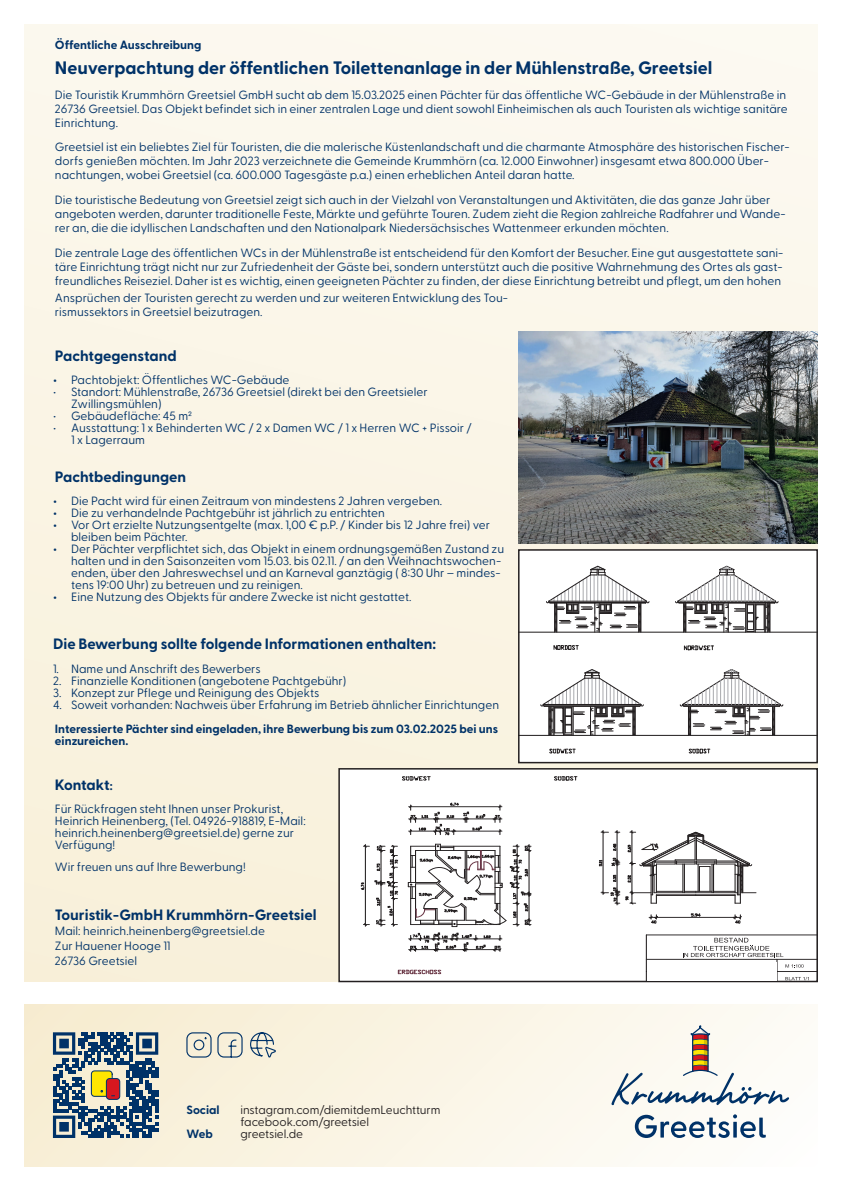
<style>
.page{position:relative;width:842px;height:1191px;background:#fff}
.page>*{position:absolute;margin:0;border:0;box-sizing:border-box;transform-origin:0 0}
.t1{font:700 18px "Greycliff CF";color:#003268}
.t2{font:700 15px "Greycliff CF";color:#003268}
.t3{font:12px/14px "Greycliff CF";color:#003268}
.t4{font:700 12px/12px "Greycliff CF";color:#003268}
.t5{font:12px/12px "Greycliff CF";letter-spacing:-.005em;color:#231f20}
.s1{font-weight:700}
.s2{font-size:12px}
</style>
<div class="page">
<div style="left:25px;top:25px;width:792px;height:956px;background:#faf5e7"></div>
<div style="left:25px;top:1004px;width:792px;height:162px;background:linear-gradient(to right,#f7edd1,#fdfdfa)"></div>
<img style="left:519px;top:331px;width:298px;height:213px">
<svg style="left:635px;top:1114px;width:131px;height:24px"></svg>
<svg style="left:611px;top:1025px;width:178px;height:80px"></svg>
<svg style="left:53px;top:1032px;width:105px;height:106px"></svg>
<svg style="left:249px;top:1030px;width:28px;height:28px"></svg>
<svg style="left:186px;top:1031px;width:57px;height:27px"></svg>
<div style="left:341px;top:771px;width:474px;height:208px;background:#fff"></div>
<svg style="left:398px;top:970px;width:43px;height:4px"></svg>
<hr style="left:617px;top:830px;width:1px;height:32px;background:#231f20">
<hr style="left:632px;top:830px;width:1px;height:35px;background:#231f20">
<hr style="left:603px;top:830px;width:1px;height:64px;background:#231f20">
<svg style="left:599px;top:831px;width:157px;height:74px"></svg>
<hr style="left:654px;top:917px;width:83px;height:1px;background:#231f20">
<svg style="left:733px;top:914px;width:9px;height:9px"></svg>
<svg style="left:691px;top:913px;width:9px;height:4px"></svg>
<svg style="left:649px;top:914px;width:9px;height:9px"></svg>
<svg style="left:554px;top:776px;width:23px;height:5px"></svg>
<svg style="left:402px;top:776px;width:28px;height:5px"></svg>
<hr style="left:465px;top:818px;width:32px;height:1px;background:#231f20">
<hr style="left:452px;top:831px;width:50px;height:1px;background:#231f20">
<svg style="left:498px;top:829px;width:3px;height:5px"></svg>
<hr style="left:409px;top:806px;width:93px;height:1px;background:#231f20">
<svg style="left:493px;top:805px;width:9px;height:17px"></svg>
<svg style="left:409px;top:802px;width:76px;height:33px"></svg>
<svg style="left:375px;top:845px;width:23px;height:81px"></svg>
<hr style="left:365px;top:844px;width:1px;height:82px;background:#231f20">
<svg style="left:360px;top:882px;width:5px;height:7px"></svg>
<svg style="left:408px;top:844px;width:123px;height:107px"></svg>
<div style="left:338px;top:768px;width:480px;height:214px;border:2px solid #231f20"></div>
<div style="left:521px;top:552px;width:294px;height:208px;background:#fff"></div>
<svg style="left:675px;top:565px;width:103px;height:67px"></svg>
<svg style="left:546px;top:565px;width:103px;height:67px"></svg>
<svg style="left:680px;top:669px;width:103px;height:66px"></svg>
<svg style="left:540px;top:669px;width:103px;height:66px"></svg>
<svg style="left:684px;top:645px;width:29px;height:5px"></svg>
<svg style="left:689px;top:749px;width:21px;height:5px"></svg>
<svg style="left:549px;top:749px;width:26px;height:5px"></svg>
<svg style="left:554px;top:645px;width:24px;height:5px"></svg>
<div style="left:518px;top:549px;width:300px;height:214px;border:2px solid #231f20"></div>
<div style="left:647px;top:962px;width:130px;height:18px;background:#fff"></div>
<p class="t4" style="left:55px;top:39px;width:148px">Öffentliche Ausschreibung</p>
<h1 class="t1" style="left:55px;top:57px;width:659px">Neuverpachtung der öffentlichen Toilettenanlage in der Mühlenstraße, Greetsiel</h1>
<p class="t3" style="left:55px;top:87px;width:734px">Die Touristik Krummhörn Greetsiel GmbH sucht ab dem 15.03.2025 einen Pächter für das öffentliche WC-Gebäude in der Mühlenstraße in<br>26736 Greetsiel. Das Objekt befindet sich in einer zentralen Lage und dient sowohl Einheimischen als auch Touristen als wichtige sanitäre<br>Einrichtung.</p>
<p class="t3" style="left:55px;top:140px;width:736px">Greetsiel ist ein beliebtes Ziel für Touristen, die die malerische Küstenlandschaft und die charmante Atmosphäre des historischen Fischer&shy;dorfs genießen möchten. Im Jahr 2023 verzeichnete die Gemeinde Krummhörn (ca. 12.000 Einwohner) insgesamt etwa 800.000 Über&shy;nachtungen, wobei Greetsiel (ca. 600.000 Tagesgäste p.a.) einen erheblichen Anteil daran hatte.</p>
<p class="t3" style="left:55px;top:193px;width:732px">Die touristische Bedeutung von Greetsiel zeigt sich auch in der Vielzahl von Veranstaltungen und Aktivitäten, die das ganze Jahr über angeboten werden, darunter traditionelle Feste, Märkte und geführte Touren. Zudem zieht die Region zahlreiche Radfahrer und Wande&shy;rer an, die die idyllischen Landschaften und den Nationalpark Niedersächsisches Wattenmeer erkunden möchten.</p>
<p class="t3" style="left:55px;top:245px;width:730px;text-align:justify">Die zentrale Lage des öffentlichen WCs in der Mühlenstraße ist entscheidend für den Komfort der Besucher. Eine gut ausgestattete sani&shy;täre Einrichtung trägt nicht nur zur Zufriedenheit der Gäste bei, sondern unterstützt auch die positive Wahrnehmung des Ortes als gast&shy;freundliches Reiseziel. Daher ist es wichtig, einen geeigneten Pächter zu finden, der diese Einrichtung betreibt und pflegt, um den hohen</p>
<p class="t3" style="left:55px;top:290px;width:455px">Ansprüchen der Touristen gerecht zu werden und zur weiteren Entwicklung des Tou&shy;rismussektors in Greetsiel beizutragen.</p>
<p class="t2" style="left:55px;top:347px;width:123px">Pachtgegenstand</p>
<p class="t3" style="left:53px;top:372px;width:238px"><span class="s1">•</span> Pachtobjekt: Öffentliches WC-Gebäude</p>
<p class="t3" style="left:71px;top:385px;width:358px;line-height:12px;text-indent:-18px">• Standort: Mühlenstraße, 26736 Greetsiel (direkt bei den Greetsieler<br>Zwillingsmühlen)</p>
<p class="t3" style="left:53px;top:408px;width:141px">• Gebäudefläche: 45 m²</p>
<p class="t3" style="left:71px;top:421px;width:402px;line-height:12px;text-indent:-18px">• Ausstattung: 1 x Behinderten WC / 2 x Damen WC / 1 x Herren WC + Pissoir /<br>1 x Lagerraum</p>
<p class="t2" style="left:55px;top:468px;width:133px">Pachtbedingungen</p>
<p class="t3" style="left:53px;top:493px;width:391px"><span class="s1">•</span> Die Pacht wird für einen Zeitraum von mindestens 2 Jahren vergeben.</p>
<p class="t3" style="left:53px;top:505px;width:333px"><span class="s1">•</span> Die zu verhandelnde Pachtgebühr ist jährlich zu entrichten</p>
<p class="t3" style="left:71px;top:518px;width:420px;line-height:12px;text-indent:-18px"><span class="s1">•</span> Vor Ort erzielte Nutzungsentgelte (max. 1,00 € p.P. / Kinder bis 12 Jahre frei) ver bleiben beim Pächter.</p>
<p class="t3" style="left:71px;top:542px;width:435px;line-height:12px;text-indent:-18px"><span class="s1">•</span> Der Pächter verpflichtet sich, das Objekt in einem ordnungsgemäßen Zustand zu halten und in den Saisonzeiten vom 15.03. bis 02.11. / an den Weihnachtswochen&shy;enden, über den Jahreswechsel und an Karneval ganztägig ( 8:30 Uhr – mindes&shy;tens 19:00 Uhr) zu betreuen und zu reinigen.</p>
<p class="t3" style="left:53px;top:589px;width:360px"><span class="s1">•</span> Eine Nutzung des Objekts für andere Zwecke ist nicht gestattet.</p>
<p class="t2" style="left:53px;top:635px;width:385px">Die Bewerbung sollte folgende Informationen enthalten:</p>
<p class="t3" style="left:53px;top:661px;width:209px">1. Name und Anschrift des Bewerbers</p>
<p class="t3" style="left:53px;top:673px;width:295px">2. Finanzielle Konditionen (angebotene Pachtgebühr)</p>
<p class="t3" style="left:53px;top:685px;width:268px">3. Konzept zur Pflege und Reinigung des Objekts</p>
<p class="t3" style="left:53px;top:697px;width:447px">4. Soweit vorhanden: Nachweis über Erfahrung im Betrieb ähnlicher Einrichtungen</p>
<p class="t4" style="left:55px;top:722px;width:445px">Interessierte Pächter sind eingeladen, ihre Bewerbung bis zum 03.02.2025 bei uns einzureichen.</p>
<p class="t2" style="left:55px;top:776px;width:59px">Kontakt<span class="s2">:</span></p>
<p class="t3" style="left:55px;top:802px;width:252px;line-height:12px">Für Rückfragen steht Ihnen unser Prokurist, Heinrich Heinenberg, (Tel. 04926-918819, E-Mail: heinrich.heinenberg@greetsiel.de) gerne zur Verfügung!</p>
<p class="t3" style="left:55px;top:860px;width:192px">Wir freuen uns auf Ihre Bewerbung!</p>
<p class="t2" style="left:55px;top:906px;width:263px">Touristik-GmbH Krummhörn-Greetsiel</p>
<p class="t3" style="left:55px;top:923px;width:212px;line-height:15px">Mail: heinrich.heinenberg@greetsiel.de<br>Zur Hauener Hooge 11<br>26736 Greetsiel</p>
<p class="t4" style="left:186px;top:1103px;width:35px">Social</p>
<p class="t5" style="left:240px;top:1103px;width:202px">instagram.com/diemitdemLeuchtturm facebook.com/greetsiel</p>
<p class="t4" style="left:186px;top:1127px;width:28px">Web</p>
<p class="t5" style="left:240px;top:1127px;width:64px">greetsiel.de</p>
</div>
